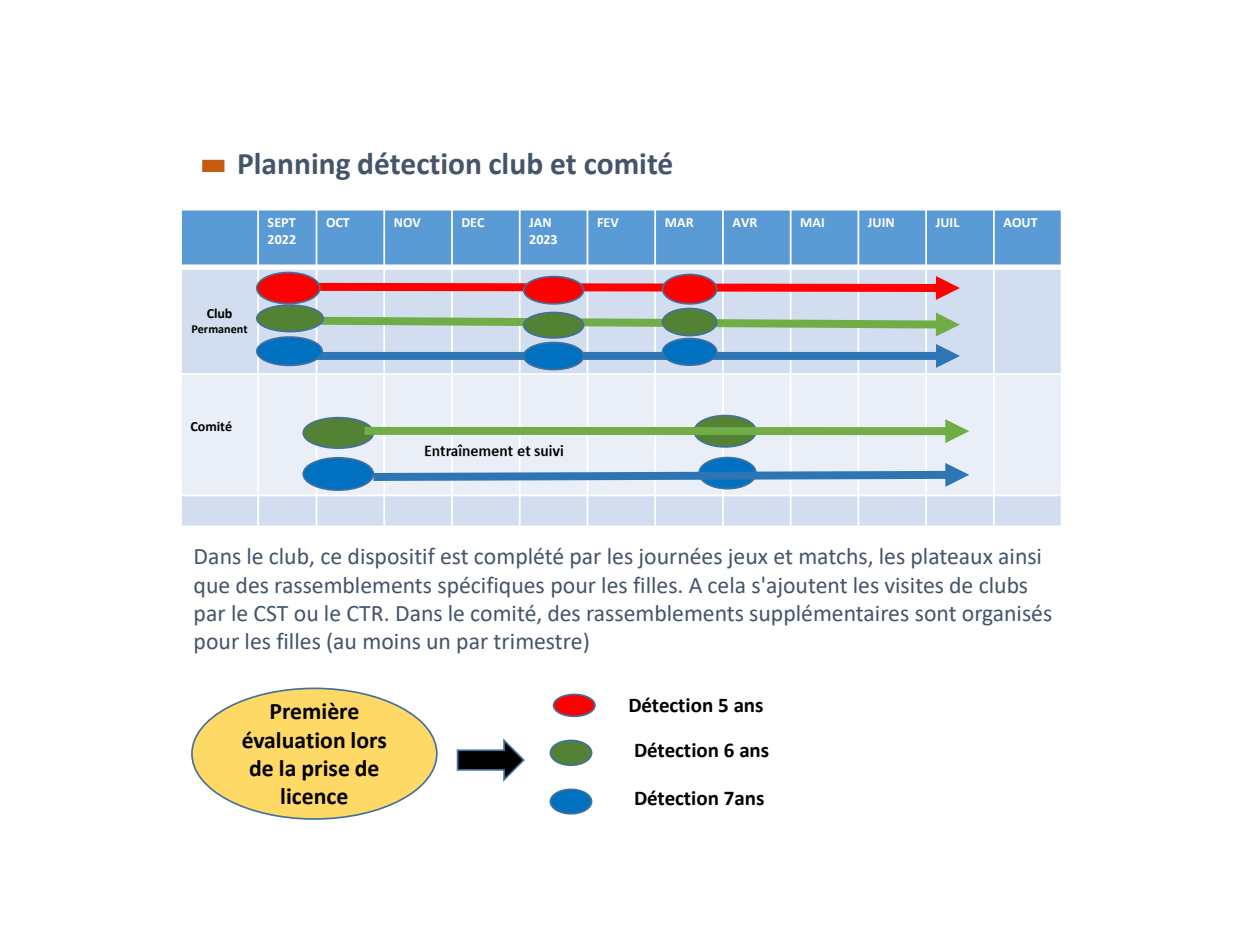
<style>
.page{position:relative;width:1260px;height:945px;background:#fff}
.page>*{position:absolute;margin:0;border:0;box-sizing:border-box;transform-origin:0 0}
.t1{font:700 31.5px "Calibri";color:#44546a}
.t2{font:23.8px/28.3px "Calibri";color:#44546a}
.t3{font:700 23.8px/28.3px "Calibri";color:#000;text-align:center}
.t4{font:700 21px/44.3px "Calibri";color:#000}
.t5{font:700 14.17px "Calibri";color:#000}
.t6{font:700 14px/16.8px "Calibri";color:#fff}
.t7{font:700 14px "Calibri";letter-spacing:-.005em;color:#000}
.t8{font:700 12.25px "Calibri";color:#000}
</style>
<div class="page">
<div style="left:202px;top:160px;width:22px;height:12px;background:#c55a11"></div>
<div style="left:181px;top:210px;width:77px;height:57px;background:#5b9bd5"></div>
<div style="left:258px;top:210px;width:59px;height:57px;background:#5b9bd5"></div>
<div style="left:317px;top:210px;width:67px;height:57px;background:#5b9bd5"></div>
<div style="left:384px;top:210px;width:68px;height:57px;background:#5b9bd5"></div>
<div style="left:452px;top:210px;width:68px;height:57px;background:#5b9bd5"></div>
<div style="left:520px;top:210px;width:67px;height:57px;background:#5b9bd5"></div>
<div style="left:587px;top:210px;width:68px;height:57px;background:#5b9bd5"></div>
<div style="left:655px;top:210px;width:68px;height:57px;background:#5b9bd5"></div>
<div style="left:723px;top:210px;width:68px;height:57px;background:#5b9bd5"></div>
<div style="left:791px;top:210px;width:67px;height:57px;background:#5b9bd5"></div>
<div style="left:858px;top:210px;width:68px;height:57px;background:#5b9bd5"></div>
<div style="left:926px;top:210px;width:68px;height:57px;background:#5b9bd5"></div>
<div style="left:994px;top:210px;width:68px;height:57px;background:#5b9bd5"></div>
<div style="left:181px;top:267px;width:77px;height:107px;background:#d2deef"></div>
<svg style="left:259px;top:270px;width:57px;height:103px"></svg>
<div style="left:317px;top:267px;width:67px;height:107px;background:#d2deef"></div>
<div style="left:384px;top:267px;width:68px;height:107px;background:#d2deef"></div>
<div style="left:452px;top:267px;width:68px;height:107px;background:#d2deef"></div>
<div style="left:520px;top:267px;width:67px;height:107px;background:#d2deef"></div>
<div style="left:587px;top:267px;width:68px;height:107px;background:#d2deef"></div>
<div style="left:655px;top:267px;width:68px;height:107px;background:#d2deef"></div>
<div style="left:723px;top:267px;width:68px;height:107px;background:#d2deef"></div>
<div style="left:791px;top:267px;width:67px;height:107px;background:#d2deef"></div>
<div style="left:858px;top:267px;width:68px;height:107px;background:#d2deef"></div>
<div style="left:926px;top:267px;width:68px;height:107px;background:#d2deef"></div>
<div style="left:994px;top:267px;width:68px;height:107px;background:#d2deef"></div>
<div style="left:181px;top:374px;width:77px;height:121px;background:#eaeff7"></div>
<div style="left:258px;top:374px;width:59px;height:121px;background:#eaeff7"></div>
<div style="left:317px;top:374px;width:67px;height:121px;background:#eaeff7"></div>
<div style="left:384px;top:374px;width:68px;height:121px;background:#eaeff7"></div>
<div style="left:452px;top:374px;width:68px;height:121px;background:#eaeff7"></div>
<div style="left:520px;top:374px;width:67px;height:121px;background:#eaeff7"></div>
<div style="left:587px;top:374px;width:68px;height:121px;background:#eaeff7"></div>
<div style="left:655px;top:374px;width:68px;height:121px;background:#eaeff7"></div>
<div style="left:723px;top:374px;width:68px;height:121px;background:#eaeff7"></div>
<div style="left:791px;top:374px;width:67px;height:121px;background:#eaeff7"></div>
<div style="left:858px;top:374px;width:68px;height:121px;background:#eaeff7"></div>
<div style="left:926px;top:374px;width:68px;height:121px;background:#eaeff7"></div>
<div style="left:994px;top:374px;width:68px;height:121px;background:#eaeff7"></div>
<div style="left:181px;top:495px;width:77px;height:31px;background:#d2deef"></div>
<div style="left:258px;top:495px;width:59px;height:31px;background:#d2deef"></div>
<div style="left:317px;top:495px;width:67px;height:31px;background:#d2deef"></div>
<div style="left:384px;top:495px;width:68px;height:31px;background:#d2deef"></div>
<div style="left:452px;top:495px;width:68px;height:31px;background:#d2deef"></div>
<div style="left:520px;top:495px;width:67px;height:31px;background:#d2deef"></div>
<div style="left:587px;top:495px;width:68px;height:31px;background:#d2deef"></div>
<div style="left:655px;top:495px;width:68px;height:31px;background:#d2deef"></div>
<div style="left:723px;top:495px;width:68px;height:31px;background:#d2deef"></div>
<div style="left:791px;top:495px;width:67px;height:31px;background:#d2deef"></div>
<div style="left:858px;top:495px;width:68px;height:31px;background:#d2deef"></div>
<div style="left:926px;top:495px;width:68px;height:31px;background:#d2deef"></div>
<div style="left:994px;top:495px;width:68px;height:31px;background:#d2deef"></div>
<hr style="left:257px;top:209px;width:2px;height:318px;background:#fff">
<hr style="left:316px;top:209px;width:1px;height:318px;background:#fff">
<hr style="left:383px;top:209px;width:2px;height:318px;background:#fff">
<hr style="left:451px;top:209px;width:2px;height:318px;background:#fff">
<hr style="left:519px;top:209px;width:2px;height:318px;background:#fff">
<hr style="left:587px;top:209px;width:1px;height:318px;background:#fff">
<hr style="left:654px;top:209px;width:2px;height:318px;background:#fff">
<hr style="left:722px;top:209px;width:2px;height:318px;background:#fff">
<hr style="left:790px;top:209px;width:2px;height:318px;background:#fff">
<hr style="left:858px;top:209px;width:1px;height:318px;background:#fff">
<hr style="left:925px;top:209px;width:2px;height:318px;background:#fff">
<hr style="left:993px;top:209px;width:2px;height:318px;background:#fff">
<div style="left:180px;top:264px;width:882px;height:6px;background:#fff"></div>
<hr style="left:180px;top:373px;width:882px;height:2px;background:#fff">
<hr style="left:180px;top:495px;width:882px;height:1px;background:#fff">
<hr style="left:180px;top:209px;width:2px;height:318px;background:#fff">
<hr style="left:1061px;top:209px;width:1px;height:318px;background:#fff">
<hr style="left:180px;top:209px;width:882px;height:2px;background:#fff">
<svg style="left:308px;top:276px;width:652px;height:24px"></svg>
<svg style="left:303px;top:313px;width:657px;height:23px"></svg>
<svg style="left:307px;top:344px;width:653px;height:24px"></svg>
<div style="left:554px;top:694px;width:41px;height:22px;background:#f00;border-radius:50%"></div>
<div style="left:553px;top:694px;width:43px;height:23px;border:2px solid #41719c;border-radius:50%"></div>
<div style="left:550px;top:740px;width:42px;height:25px;background:#548235;border-radius:50%"></div>
<div style="left:550px;top:740px;width:42px;height:26px;border:2px solid #41719c;border-radius:50%"></div>
<div style="left:550px;top:789px;width:42px;height:25px;background:#0070c0;border-radius:50%"></div>
<div style="left:550px;top:789px;width:42px;height:26px;border:2px solid #41719c;border-radius:50%"></div>
<div style="left:699px;top:458px;width:57px;height:31px;background:#0070c0;border-radius:50%"></div>
<div style="left:698px;top:457px;width:59px;height:33px;border:2px solid #41719c;border-radius:50%"></div>
<div style="left:303px;top:458px;width:70px;height:32px;background:#0070c0;border-radius:50%"></div>
<div style="left:302px;top:457px;width:72px;height:34px;border:2px solid #41719c;border-radius:50%"></div>
<svg style="left:694px;top:416px;width:62px;height:31px"></svg>
<div style="left:693px;top:415px;width:64px;height:33px;border:2px solid #41719c;border-radius:50%"></div>
<div style="left:303px;top:418px;width:70px;height:30px;background:#548235;border-radius:50%"></div>
<div style="left:302px;top:417px;width:72px;height:32px;border:2px solid #41719c;border-radius:50%"></div>
<div style="left:257px;top:273px;width:63px;height:31px;background:#f00;border-radius:50%"></div>
<div style="left:256px;top:272px;width:65px;height:32px;border:2px solid #41719c;border-radius:50%"></div>
<div style="left:257px;top:305px;width:66px;height:27px;background:#548235;border-radius:50%"></div>
<div style="left:256px;top:304px;width:68px;height:28px;border:2px solid #41719c;border-radius:50%"></div>
<div style="left:257px;top:337px;width:65px;height:28px;background:#0070c0;border-radius:50%"></div>
<div style="left:256px;top:336px;width:67px;height:30px;border:2px solid #41719c;border-radius:50%"></div>
<div style="left:524px;top:343px;width:60px;height:27px;background:#0070c0;border-radius:50%"></div>
<div style="left:523px;top:342px;width:61px;height:28px;border:2px solid #41719c;border-radius:50%"></div>
<div style="left:524px;top:312px;width:60px;height:26px;background:#548235;border-radius:50%"></div>
<div style="left:523px;top:312px;width:61px;height:27px;border:2px solid #41719c;border-radius:50%"></div>
<div style="left:524px;top:277px;width:60px;height:27px;background:#f00;border-radius:50%"></div>
<div style="left:523px;top:276px;width:61px;height:29px;border:2px solid #41719c;border-radius:50%"></div>
<div style="left:663px;top:274px;width:54px;height:30px;background:#f00;border-radius:50%"></div>
<div style="left:662px;top:274px;width:56px;height:31px;border:2px solid #41719c;border-radius:50%"></div>
<div style="left:663px;top:308px;width:54px;height:28px;background:#548235;border-radius:50%"></div>
<div style="left:662px;top:308px;width:56px;height:28px;border:2px solid #41719c;border-radius:50%"></div>
<div style="left:663px;top:339px;width:54px;height:26px;background:#0070c0;border-radius:50%"></div>
<div style="left:662px;top:338px;width:56px;height:28px;border:2px solid #41719c;border-radius:50%"></div>
<svg style="left:373px;top:463px;width:596px;height:24px"></svg>
<svg style="left:365px;top:419px;width:604px;height:24px"></svg>
<img style="left:415px;top:436px;width:313px;height:34px">
<div style="left:192px;top:688px;width:245px;height:131px;background:#ffd966;border-radius:50%"></div>
<svg style="left:457px;top:738px;width:68px;height:44px"></svg>
<h1 class="t1" style="left:237px;top:148px;width:438px">Planning détection club et comité</h1>
<p class="t6" style="left:268px;top:215px;width:30px">SEPT<br>2022</p>
<p class="t6" style="left:326px;top:215px;width:25px">OCT</p>
<p class="t6" style="left:394px;top:215px;width:29px">NOV</p>
<p class="t6" style="left:461px;top:215px;width:25px">DEC</p>
<p class="t6" style="left:529px;top:215px;width:30px">JAN<br>2023</p>
<p class="t6" style="left:597px;top:215px;width:23px">FEV</p>
<p class="t6" style="left:665px;top:215px;width:30px">MAR</p>
<p class="t6" style="left:732px;top:215px;width:26px">AVR</p>
<p class="t6" style="left:800px;top:215px;width:26px">MAI</p>
<p class="t6" style="left:868px;top:215px;width:28px">JUIN</p>
<p class="t6" style="left:936px;top:215px;width:25px">JUIL</p>
<p class="t6" style="left:1004px;top:215px;width:36px">AOUT</p>
<p class="t5" style="left:207px;top:306px;width:27px">Club</p>
<p class="t8" style="left:191px;top:323px;width:58px">Permanent</p>
<p class="t7" style="left:191px;top:420px;width:43px">Comité</p>
<p class="t2" style="left:194px;top:544px;width:860px">Dans le club, ce dispositif est complété par les journées jeux et matchs, les plateaux ainsi que des rassemblements spécifiques pour les filles. A cela s'ajoutent les visites de clubs par le CST ou le CTR. Dans le comité, des rassemblements supplémentaires sont organisés pour les filles (au moins un par trimestre)</p>
<p class="t3" style="left:242px;top:697px;width:147px">Première évaluation lors de la prise de licence</p>
<p class="t4" style="left:628px;top:683px;width:142px">Détection 5 ans<br>Détection 6 ans</p>
<p class="t4" style="left:634px;top:776px;width:132px">Détection 7ans</p>
</div>
